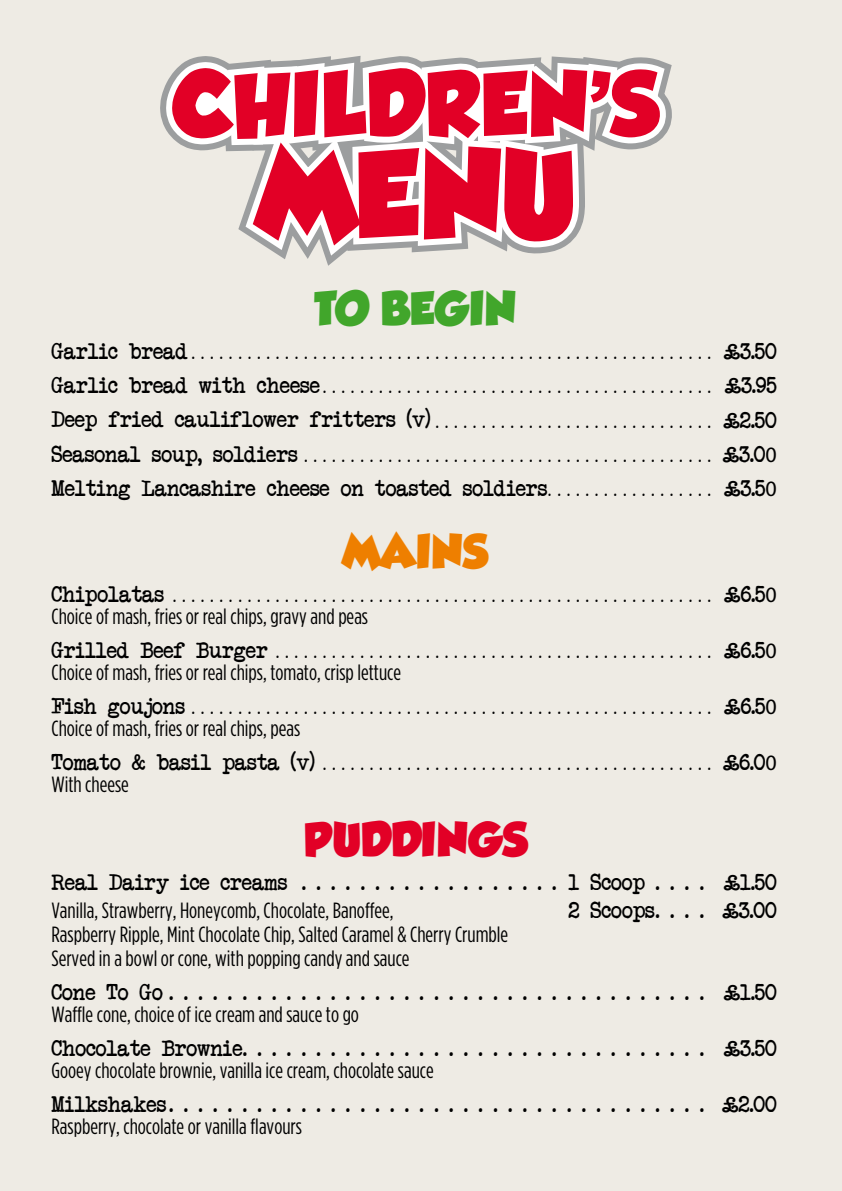
<style>
.page{position:relative;width:842px;height:1191px;background:#eeebe4}
.page>*{position:absolute;margin:0;border:0;box-sizing:border-box;transform-origin:0 0}
.t1{font:42px "GROBOLD";color:#e20026}
.t2{font:42px "GROBOLD";color:#41a62b}
.t3{font:42px "GROBOLD";color:#ee7f00}
.t4{font:22px/24px "Gotham Condensed";color:#000}
.t5{font:22px "Another Typewriter";color:#000}
.t6{font:14px "Another Typewriter";color:#000}
.s1{font-size:22px}
.s2{font-family:"American Typewriter";font-weight:600;font-size:22px}
.s3{font-size:14px}
.s4{font-family:"American Typewriter";font-weight:600}
.s5{font-family:"Myriad";font-size:22px}
.s6{font-family:"Myriad"}
</style>
<div class="page">
<svg style="left:160px;top:56px;width:512px;height:210px"></svg>
<h1 class="t2" style="left:314px;top:284px;width:204px">TO BEGIN</h1>
<p class="t6" style="left:51px;top:345px;width:727px"><span class="s1">Garlic bread</span> . . . . . . . . . . . . . . . . . . . . . . . . . . . . . . . . . . . . . . . . . . . . . . . . . . . . . . . . <span class="s2">£</span><span class="s1">3.50</span></p>
<p class="t6" style="left:51px;top:379px;width:727px"><span class="s1">Garlic bread with cheese</span> . . . . . . . . . . . . . . . . . . . . . . . . . . . . . . . . . . . . . . . . . . <span class="s2">£</span><span class="s1">3.95</span></p>
<h2 class="t5" style="left:51px;top:405px;width:727px">Deep fried cauliflower fritters (v) <span class="s3">. . . . . . . . . . . . . . . . . . . . . . . . . . . . . .</span> <span class="s4">£</span>2.50</h2>
<p class="t6" style="left:51px;top:447px;width:727px"><span class="s1">Seasonal soup, soldiers</span> . . . . . . . . . . . . . . . . . . . . . . . . . . . . . . . . . . . . . . . . . . . . <span class="s2">£</span><span class="s1">3.0</span><span class="s5">0</span></p>
<h2 class="t5" style="left:51px;top:473px;width:727px">Melting Lancashire cheese on toasted soldiers<span class="s3">. . . . . . . . . . . . . . . . . .</span> <span class="s4">£</span>3.5<span class="s6">0</span></h2>
<h1 class="t3" style="left:343px;top:526px;width:147px">MAINS</h1>
<p class="t6" style="left:51px;top:587px;width:727px"><span class="s1">Chipolatas</span> . . . . . . . . . . . . . . . . . . . . . . . . . . . . . . . . . . . . . . . . . . . . . . . . . . . . . . . . . . <span class="s2">£</span><span class="s1">6.5</span><span class="s5">0</span></p>
<h2 class="t4" style="left:51px;top:603px;width:318px">Choice of mash, fries or real chips, gravy and peas</h2>
<p class="t6" style="left:51px;top:643px;width:727px"><span class="s1">Grilled Beef Burger</span> . . . . . . . . . . . . . . . . . . . . . . . . . . . . . . . . . . . . . . . . . . . . . . . <span class="s2">£</span><span class="s1">6.5</span><span class="s5">0</span></p>
<h2 class="t4" style="left:51px;top:659px;width:351px">Choice of mash, fries or real chips, tomato, crisp lettuce</h2>
<p class="t6" style="left:51px;top:699px;width:727px"><span class="s1">Fish goujons</span> . . . . . . . . . . . . . . . . . . . . . . . . . . . . . . . . . . . . . . . . . . . . . . . . . . . . . . . . <span class="s2">£</span><span class="s1">6.5</span><span class="s5">0</span></p>
<h2 class="t4" style="left:51px;top:715px;width:250px">Choice of mash, fries or real chips, peas</h2>
<p class="t6" style="left:51px;top:755px;width:727px"><span class="s1">Tomato &amp; basil pasta (v)</span> . . . . . . . . . . . . . . . . . . . . . . . . . . . . . . . . . . . . . . . . . . <span class="s2">£</span><span class="s1">6.0</span><span class="s5">0</span></p>
<h2 class="t4" style="left:51px;top:771px;width:79px">With cheese</h2>
<h1 class="t1" style="left:303px;top:814px;width:226px">PUDDINGS</h1>
<h2 class="t5" style="left:51px;top:867px;width:727px">Real Dairy ice creams . . . . . . . . . . . . . . . . . . 1 Scoop . . . . <span class="s4">£</span>1.50</h2>
<h2 class="t4" style="left:51px;top:897px;width:344px">Vanilla, Strawberry, Honeycomb, Chocolate, Banoffee,</h2>
<h2 class="t5" style="left:568px;top:895px;width:210px">2 Scoops. . . . <span class="s4">£</span>3.00</h2>
<h2 class="t4" style="left:51px;top:921px;width:458px">Raspberry Ripple, Mint Chocolate Chip, Salted Caramel &amp; Cherry Crumble<br>Served in a bowl or cone, with popping candy and sauce</h2>
<h2 class="t5" style="left:51px;top:977px;width:727px">Cone To Go . . . . . . . . . . . . . . . . . . . . . . . . . . . . . . . . . . . . . <span class="s4">£</span>1.50</h2>
<h2 class="t4" style="left:51px;top:1001px;width:309px">Waffle cone, choice of ice cream and sauce to go</h2>
<h2 class="t5" style="left:51px;top:1033px;width:727px">Chocolate Brownie. . . . . . . . . . . . . . . . . . . . . . . . . . . . . . . . <span class="s4">£</span>3.50</h2>
<h2 class="t4" style="left:51px;top:1057px;width:384px">Gooey chocolate brownie, vanilla ice cream, chocolate sauce</h2>
<h2 class="t5" style="left:51px;top:1089px;width:727px">Milkshakes . . . . . . . . . . . . . . . . . . . . . . . . . . . . . . . . . . . . . <span class="s4">£</span>2.00</h2>
<h2 class="t4" style="left:51px;top:1113px;width:252px">Raspberry, chocolate or vanilla flavours</h2>
</div>
